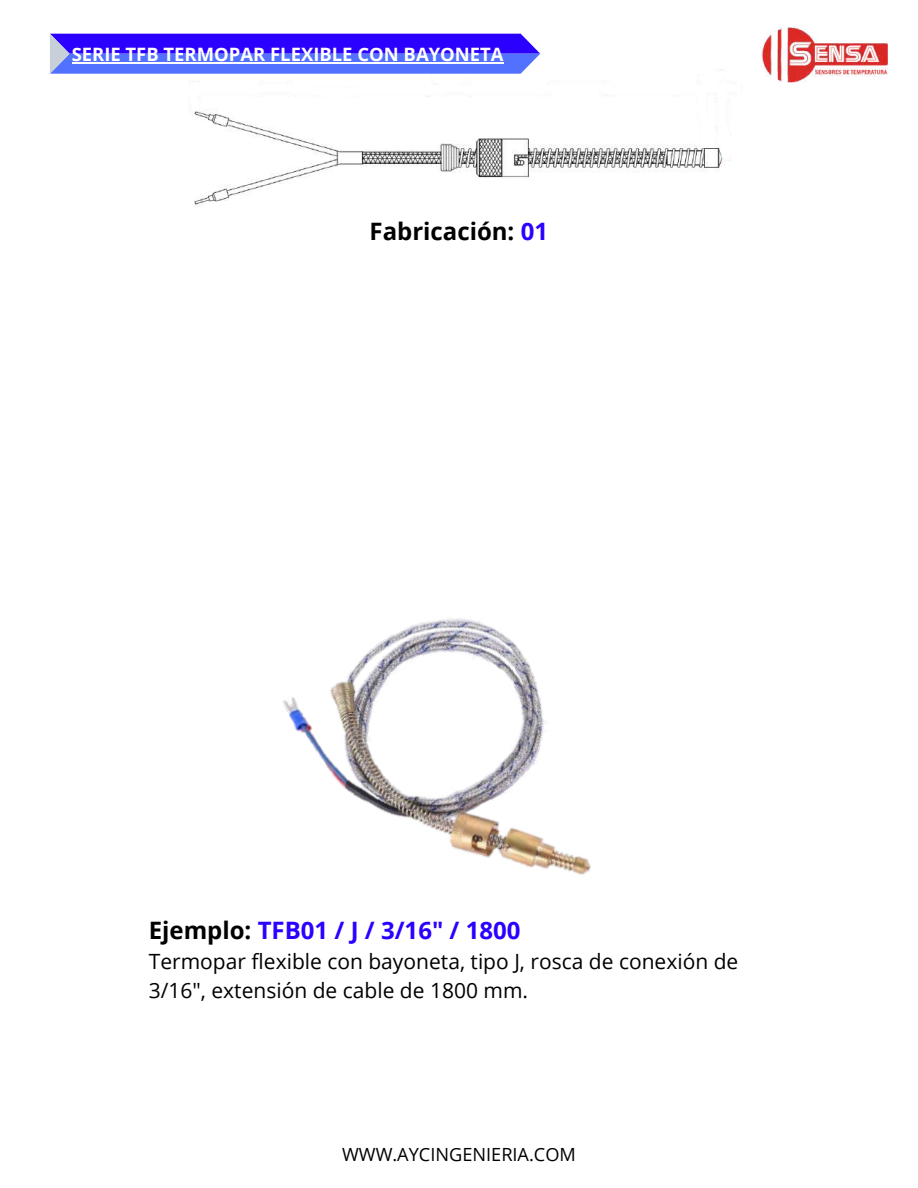
<style>
.page{position:relative;width:918px;height:1188px;background:#fff}
.page>*{position:absolute;margin:0;border:0;box-sizing:border-box;transform-origin:0 0}
.t1{font:700 24px "Open Sans";color:#2b00ff}
.t2{font:700 24px "Open Sans";color:#000}
.t3{font:21px/29.2px "Open Sans";color:#000}
.t4{font:700 18.45px "Open Sans";color:#fff}
.t5{font:18.15px "Open Sans";color:#000}
.s1{color:#2b00ff}
.s2{color:#000}
</style>
<div class="page">
<img style="left:189px;top:53px;width:542px;height:154px">
<svg style="left:50px;top:34px;width:490px;height:40px;background:#4b44fe"></svg>
<img style="left:761px;top:27px;width:127px;height:56px">
<img style="left:283px;top:618px;width:308px;height:257px">
<hr style="left:72px;top:62px;width:432px;height:1px;background:#fff">
<p class="t4" style="left:72px;top:41px;width:434px">SERIE TFB TERMOPAR FLEXIBLE CON BAYONETA</p>
<p class="t2" style="left:369px;top:214px;width:180px">Fabricación: <span class="s1">01</span></p>
<p class="t1" style="left:149px;top:914px;width:373px"><span class="s2">Ejemplo:</span> TFB01 / J / 3/16" / 1800</p>
<p class="t3" style="left:149px;top:946px;width:591px">Termopar flexible con bayoneta, tipo J, rosca de conexión de<br>3/16", extensión de cable de 1800 mm.</p>
<p class="t5" style="left:342px;top:1142px;width:235px">WWW.AYCINGENIERIA.COM</p>
</div>
